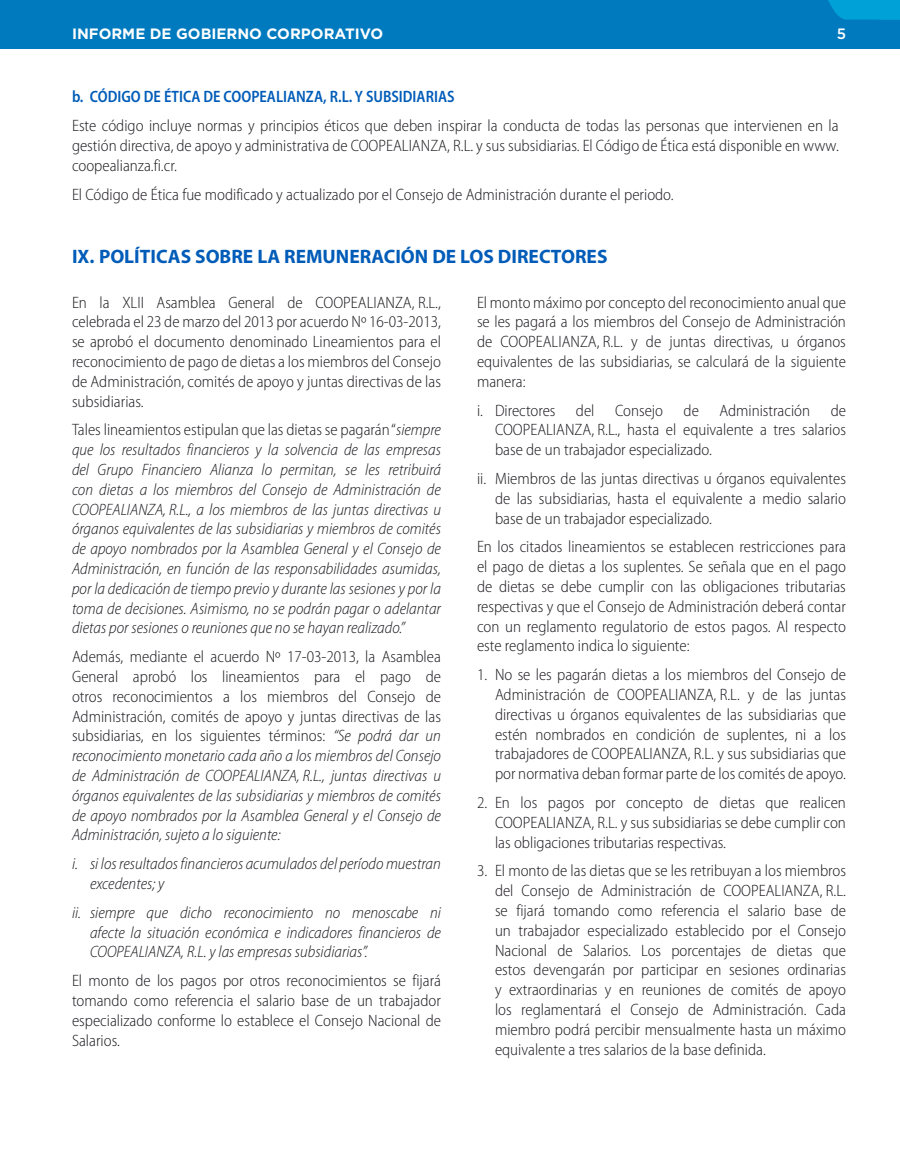
<style>
.page{position:relative;width:900px;height:1170px;background:#fff}
.page>*{position:absolute;margin:0;border:0;box-sizing:border-box;transform-origin:0 0}
.Titulo{font:700 19.5px "Myriad Pro";color:#005cb8}
.Viñeta{font:300 semi-condensed 16.5px/19.8px "Myriad Pro";color:#1a171c;text-align:justify}
.Viñeta-2{font:italic 300 semi-condensed 16.5px/19.8px "Myriad Pro";color:#1a171c}
.Subtitulo{font:600 semi-condensed 16.5px "Myriad Pro";color:#005cb8;scale:.95 1}
.t1{font:700 15px "Gotham";color:#fff}
.t2{font:500 15px "Gotham";color:#fff}
.s1{font-style:normal}
</style>
<div class="page">
<div style="left:0;top:0;width:900px;height:48px;background:#007abf"></div>
<svg style="left:828px;top:0;width:72px;height:20px"></svg>
<p class="t1" style="left:72px;top:24px;width:313px">INFORME DE GOBIERNO CORPORATIVO</p>
<p class="t2" style="left:837px;top:24px;width:11px">5</p>
<p class="Subtitulo" style="left:72px;top:86px;width:404px">b. CÓDIGO DE ÉTICA DE COOPEALIANZA, R.L. Y SUBSIDIARIAS</p>
<p class="Viñeta" style="left:72px;top:116px;width:768px">Este código incluye normas y principios éticos que deben inspirar la conducta de todas las personas que intervienen en la gestión directiva, de apoyo y administrativa de COOPEALIANZA, R.L. y sus subsidiarias. El Código de Ética está disponible en www. coopealianza.fi.cr.</p>
<p class="Viñeta" style="left:72px;top:184px;width:603px">El Código de Ética fue modificado y actualizado por el Consejo de Administración durante el periodo.</p>
<p class="Titulo" style="left:72px;top:244px;width:537px">IX. POLÍTICAS SOBRE LA REMUNERACIÓN DE LOS DIRECTORES</p>
<p class="Viñeta" style="left:72px;top:292px;width:371px">En la XLII Asamblea General de COOPEALIANZA, R.L., celebrada el 23 de marzo del 2013 por acuerdo Nº 16-03-2013, se aprobó el documento denominado Lineamientos para el reconocimiento de pago de dietas a los miembros del Consejo de Administración, comités de apoyo y juntas directivas de las subsidiarias.</p>
<p class="Viñeta-2" style="left:72px;top:420px;width:371px"><span class="s1">Tales lineamientos estipulan que las dietas se pagarán “</span>siempre que los resultados financieros y la solvencia de las empresas del Grupo Financiero Alianza lo permitan, se les retribuirá con dietas a los miembros del Consejo de Administració n de COOPEALIANZA, R.L., a los miembros de las juntas directivas u órganos equivalentes de las subsidiarias y miembros de comités de apoyo nombrados por la Asamblea General y el Consejo de Administració n, en funció n de las responsabilidades asumidas, por la dedicación de tiempo previo y durante las sesiones y por la toma de decisiones. Asimismo, no se podrán pagar o adelantar dietas por sesiones o reuniones que no se hayan realizado.”</p>
<p class="Viñeta-2" style="left:72px;top:647px;width:371px;text-align:justify"><span class="s1">Además, mediante el acuerdo Nº 17-03-2013, la Asamblea General aprobó los lineamientos para el pago de otros reconocimientos a los miembros del Consejo de Administración, comités de apoyo y juntas directivas de las subsidiarias, en los siguientes términos:</span> “Se podrá dar un reconocimiento monetario cada añ o a los miembros del Consejo de Administración de COOPEALIANZA, R.L., juntas directivas u órganos equivalentes de las subsidiarias y miembros de comités de apoyo nombrados por la Asamblea General y el Consejo de Administració n, sujeto a lo siguiente:</p>
<p class="Viñeta-2" style="left:90px;top:854px;width:352px;text-indent:-18px">i. si los resultados financieros acumulados del período muestran excedentes; y</p>
<p class="Viñeta-2" style="left:90px;top:902px;width:353px;text-align:justify;text-indent:-18px">ii. siempre que dicho reconocimiento no menoscabe ni afecte la situació n econó mica e indicadores financieros de COOPEALIANZA, R.L. y las empresas subsidiarias”.</p>
<p class="Viñeta" style="left:72px;top:971px;width:371px;text-align:left">El monto de los pagos por otros reconocimientos se fijará tomando como referencia el salario base de un trabajador especializado conforme lo establece el Consejo Nacional de Salarios.</p>
<p class="Viñeta" style="left:477px;top:292px;width:371px">El monto máximo por concepto del reconocimiento anual que se les pagará a los miembros del Consejo de Administración de COOPEALIANZA, R.L. y de juntas directivas, u órganos equivalentes de las subsidiarias, se calculará de la siguiente manera:</p>
<p class="Viñeta" style="left:495px;top:400px;width:353px;text-indent:-18px">i. Directores del Consejo de Administración de COOPEALIANZA, R.L., hasta el equivalente a tres salarios base de un trabajador especializado.</p>
<p class="Viñeta" style="left:495px;top:468px;width:353px;text-indent:-18px">ii. Miembros de las juntas directivas u órganos equivalentes de las subsidiarias, hasta el equivalente a medio salario base de un trabajador especializado.</p>
<p class="Viñeta" style="left:477px;top:537px;width:371px">En los citados lineamientos se establecen restricciones para el pago de dietas a los suplentes. Se señala que en el pago de dietas se debe cumplir con las obligaciones tributarias respectivas y que el Consejo de Administración deberá contar con un reglamento regulatorio de estos pagos. Al respecto este reglamento indica lo siguiente:</p>
<p class="Viñeta" style="left:495px;top:665px;width:353px;text-indent:-18px">1. No se les pagarán dietas a los miembros del Consejo de Administración de COOPEALIANZA, R.L. y de las juntas directivas u órganos equivalentes de las subsidiarias que estén nombrados en condición de suplentes, ni a los trabajadores de COOPEALIANZA, R.L. y sus subsidiarias que por normativa deban formar parte de los comités de apoyo.</p>
<p class="Viñeta" style="left:495px;top:792px;width:353px;text-indent:-18px">2. En los pagos por concepto de dietas que realicen COOPEALIANZA, R.L. y sus subsidiarias se debe cumplir con las obligaciones tributarias respectivas.</p>
<p class="Viñeta" style="left:495px;top:861px;width:353px;text-indent:-18px">3. El monto de las dietas que se les retribuyan a los miembros del Consejo de Administración de COOPEALIANZA, R.L. se fijará tomando como referencia el salario base de un trabajador especializado establecido por el Consejo Nacional de Salarios. Los porcentajes de dietas que estos devengará n por participar en sesiones ordinarias y extraordinarias y en reuniones de comités de apoyo los reglamentará el Consejo de Administración. Cada miembro podrá percibir mensualmente hasta un máximo equivalente a tres salarios de la base definida.</p>
</div>
